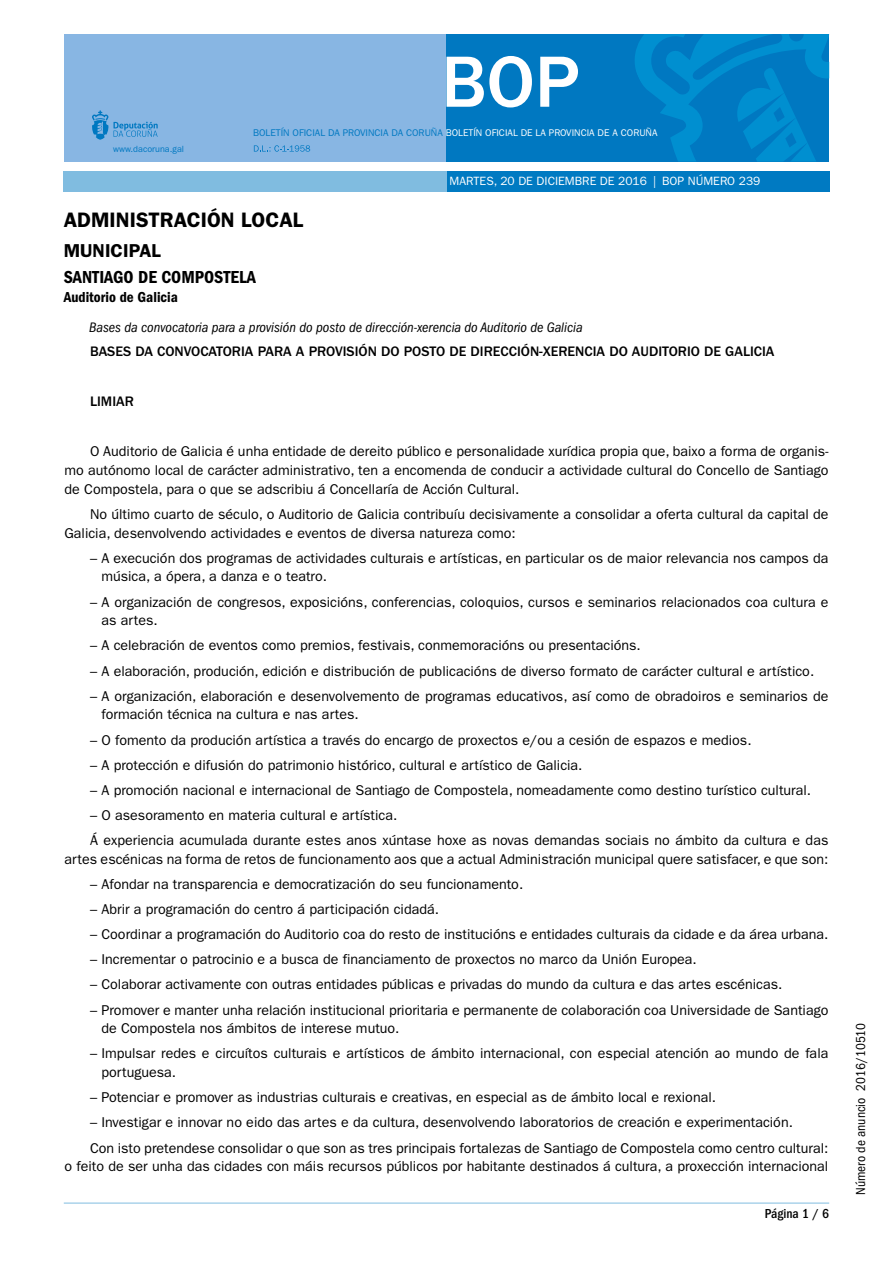
<style>
.page{position:relative;width:893px;height:1263px;background:#fff}
.page>*{position:absolute;margin:0;border:0;box-sizing:border-box;transform-origin:0 0}
.t1{font:500 75px "ITC Franklin Gothic Std";color:#fff}
.t2{font:600 21px "ITC Franklin Gothic Std";color:#000}
.t3{font:600 18.75px "ITC Franklin Gothic Std";color:#000}
.t4{font:18px "ITC Franklin Gothic Std Dm Cd";color:#000}
.t5{font:15px "ITC Franklin Gothic Std Dm Cd";color:#000}
.t6{font:14.25px/18.8px "ITC Franklin Gothic Std";color:#000}
.t7{font:500 14.25px "ITC Franklin Gothic Std";color:#000}
.t8{font:italic condensed 14.25px "ITC Franklin Gothic Std";color:#000}
.t9{font:condensed 13.5px "ITC Franklin Gothic Std";color:#000}
.t10{font:500 condensed 13.5px "ITC Franklin Gothic Std";color:#000}
.t11{font:12px "ITC Franklin Gothic Std";color:#fff}
.t12{font:9.75px "ITC Franklin Gothic Std";color:#fff}
.t13{font:9px "ITC Franklin Gothic Std";color:#0078c1}
.s1{color:#0078c1}
</style>
<div class="page">
<div style="left:64px;top:34px;width:382px;height:128px;background:#88b6e3"></div>
<div style="left:446px;top:34px;width:383px;height:128px;background:#0078c1"></div>
<svg style="left:254px;top:145px;width:56px;height:7px"></svg>
<svg style="left:92px;top:110px;width:66px;height:30px"></svg>
<svg style="left:635px;top:34px;width:194px;height:128px"></svg>
<div style="left:446px;top:171px;width:383px;height:20px;background:#007ac2"></div>
<div style="left:64px;top:171px;width:383px;height:20px;background:#80bce0"></div>
<hr style="left:64px;top:1203px;width:765px;height:1px;background:#80bce0">
<p class="t13" style="left:113px;top:143px;width:72px">www.dacoruna.gal</p>
<h1 class="t1" style="left:441px;top:40px;width:140px">BOP</h1>
<p class="t12" style="left:253px;top:127px;width:406px"><span class="s1">BOLETÍN OFICIAL DA PROVINCIA DA CORUÑA</span> BOLETÍN OFICIAL DE LA PROVINCIA DE A CORUÑA</p>
<p class="t11" style="left:450px;top:174px;width:312px">MARTES, 20 DE DICIEMBRE DE 2016 | BOP NÚMERO 239</p>
<h2 class="t2" style="left:64px;top:207px;width:241px">ADMINISTRACIÓN LOCAL</h2>
<h3 class="t3" style="left:64px;top:239px;width:98px">MUNICIPAL</h3>
<p class="t4" style="left:64px;top:267px;width:194px">SANTIAGO DE COMPOSTELA</p>
<p class="t5" style="left:64px;top:289px;width:116px">Auditorio de Galicia</p>
<p class="t8" style="left:89px;top:319px;width:495px">Bases da convocatoria para a provisión do posto de dirección-xerencia do Auditorio de Galicia</p>
<p class="t7" style="left:90px;top:343px;width:686px">BASES DA CONVOCATORIA PARA A PROVISIÓN DO POSTO DE DIRECCIÓN-XERENCIA DO AUDITORIO DE GALICIA</p>
<p class="t7" style="left:90px;top:393px;width:45px">LIMIAR</p>
<p class="t6" style="left:65px;top:442px;width:765px;text-align:justify;text-indent:26px">O Auditorio de Galicia é unha entidade de dereito público e personalidade xurídica propia que, baixo a forma de organis&shy;mo autónomo local de carácter administrativo, ten a encomenda de conducir a actividade cultural do Concello de Santiago de Compostela, para o que se adscribiu á Concellaría de Acción Cultural.</p>
<p class="t6" style="left:65px;top:505px;width:765px;text-indent:26px">No último cuarto de século, o Auditorio de Galicia contribuíu decisivamente a consolidar a oferta cultural da capital de<br>Galicia, desenvolvendo actividades e eventos de diversa natureza como:</p>
<p class="t6" style="left:101px;top:548px;width:728px;text-indent:-11px">– A execución dos programas de actividades culturais e artísticas, en particular os de maior relevancia nos campos da música, a ópera, a danza e o teatro.</p>
<p class="t6" style="left:101px;top:592px;width:728px;text-indent:-11px">– A organización de congresos, exposicións, conferencias, coloquios, cursos e seminarios relacionados coa cultura e as artes.</p>
<p class="t6" style="left:90px;top:636px;width:552px">– A celebración de eventos como premios, festivais, conmemoracións ou presentacións.</p>
<p class="t6" style="left:90px;top:661px;width:726px">– A elaboración, produción, edición e distribución de publicacións de diverso formato de carácter cultural e artístico.</p>
<p class="t6" style="left:101px;top:686px;width:729px;text-indent:-11px">– A organización, elaboración e desenvolvemento de programas educativos, así como de obradoiros e seminarios de formación técnica na cultura e nas artes.</p>
<p class="t6" style="left:90px;top:730px;width:663px">– O fomento da produción artística a través do encargo de proxectos e/ou a cesión de espazos e medios.</p>
<p class="t6" style="left:90px;top:755px;width:494px">– A protección e difusión do patrimonio histórico, cultural e artístico de Galicia.</p>
<p class="t6" style="left:90px;top:781px;width:723px">– A promoción nacional e internacional de Santiago de Compostela, nomeadamente como destino turístico cultural.</p>
<p class="t6" style="left:90px;top:803px;width:740px;line-height:25px">– O asesoramento en materia cultural e artística.<br>Á experiencia acumulada durante estes anos xúntase hoxe as novas demandas sociais no ámbito da cultura e das</p>
<p class="t6" style="left:65px;top:850px;width:765px">artes escénicas na forma de retos de funcionamento aos que a actual Administración municipal quere satisfacer, e que son:</p>
<p class="t6" style="left:90px;top:875px;width:435px">– Afondar na transparencia e democratización do seu funcionamento.</p>
<p class="t6" style="left:90px;top:900px;width:350px">– Abrir a programación do centro á participación cidadá.</p>
<p class="t6" style="left:90px;top:925px;width:740px">– Coordinar a programación do Auditorio coa do resto de institucións e entidades culturais da cidade e da área urbana.</p>
<p class="t6" style="left:90px;top:950px;width:608px">– Incrementar o patrocinio e a busca de financiamento de proxectos no marco da Unión Europea.</p>
<p class="t6" style="left:90px;top:975px;width:694px">– Colaborar activamente con outras entidades públicas e privadas do mundo da cultura e das artes escénicas.</p>
<p class="t6" style="left:101px;top:1000px;width:729px;text-indent:-11px">– Promover e manter unha relación institucional prioritaria e permanente de colaboración coa Universidade de Santiago de Compostela nos ámbitos de interese mutuo.</p>
<p class="t6" style="left:101px;top:1044px;width:728px;text-indent:-11px">– Impulsar redes e circuítos culturais e artísticos de ámbito internacional, con especial atención ao mundo de fala portuguesa.</p>
<p class="t6" style="left:90px;top:1088px;width:628px">– Potenciar e promover as industrias culturais e creativas, en especial as de ámbito local e rexional.</p>
<p class="t6" style="left:90px;top:1110px;width:740px;line-height:25px">– Investigar e innovar no eido das artes e da cultura, desenvolvendo laboratorios de creación e experimentación.<br>Con isto pretendese consolidar o que son as tres principais fortalezas de Santiago de Compostela como centro cultural:</p>
<p class="t6" style="left:65px;top:1157px;width:765px">o feito de ser unha das cidades con máis recursos públicos por habitante destinados á cultura, a proxección internacional</p>
<p class="t10" style="left:765px;top:1206px;width:66px">Página 1 / 6</p>
<p class="t9" style="left:853px;top:1195px;width:174px;rotate:-90deg">Número de anuncio 2016/10510</p>
</div>
